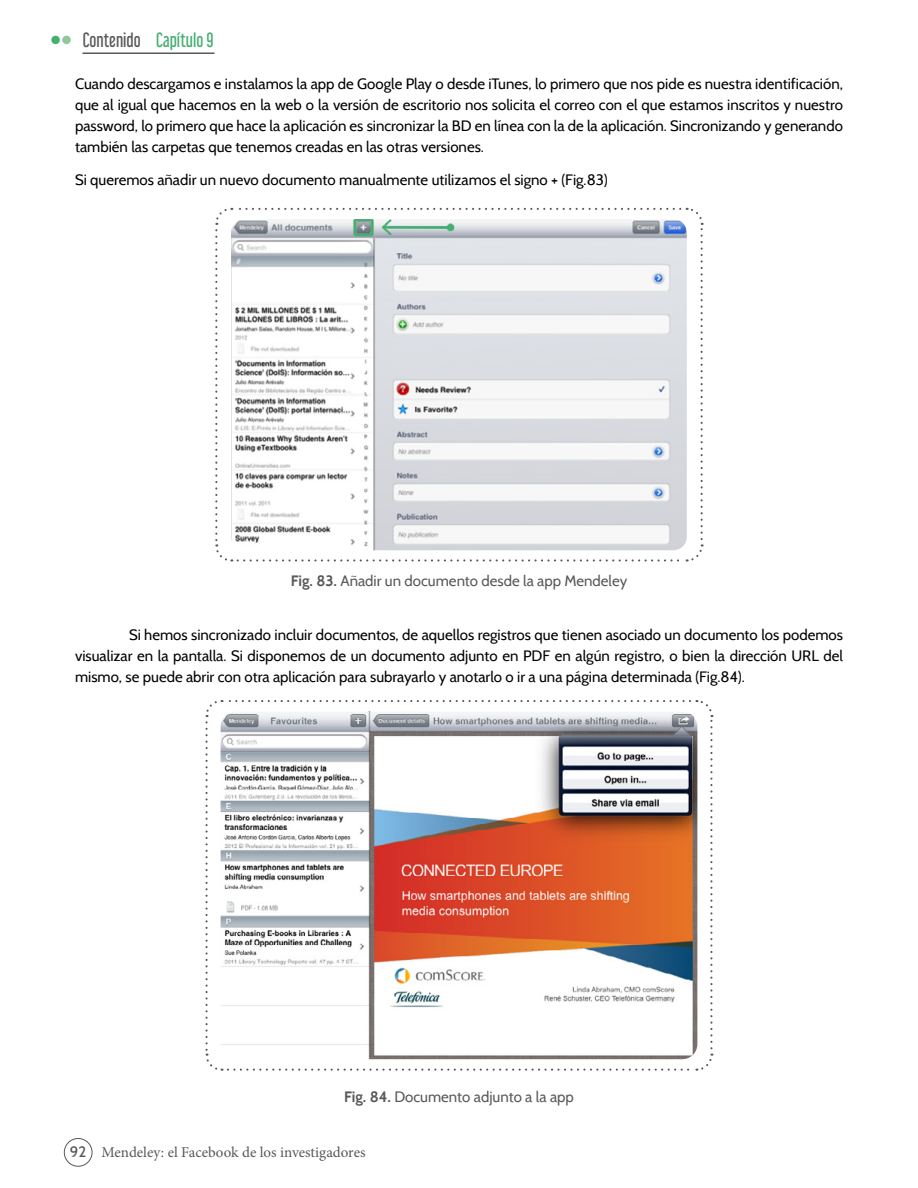
<style>
.page{position:relative;width:918px;height:1188px;background:#fff}
.page>*{position:absolute;margin:0;border:0;box-sizing:border-box;transform-origin:0 0}
.t1{font:18px "Libel Suit Rg";color:#585857}
.t2{font:15px/21px "Cabin";color:#000;text-align:justify}
.t3{font:15px "Cabin";color:#585857}
.t4{font:15px "Minion Pro";color:#585857}
.s1{color:#45af71}
.s2{font-weight:700}
.s3{font-family:"Cabin";font-weight:500}
</style>
<div class="page">
<div style="left:64px;top:1138px;width:28px;height:29px;border:1px solid #585857;border-radius:50%"></div>
<hr style="left:82px;top:52px;width:132px;height:2px;background:#585857">
<div style="left:51px;top:36px;width:9px;height:8px;background:#45af71;border-radius:50%"></div>
<div style="left:62px;top:36px;width:9px;height:8px;background:#8fc89d;border-radius:50%"></div>
<svg style="left:205px;top:700px;width:509px;height:371px"></svg>
<svg style="left:215px;top:207px;width:489px;height:355px"></svg>
<p class="t1" style="left:83px;top:25px;width:132px">Contenido <span class="s1">Capítulo 9</span></p>
<p class="t2" style="left:75px;top:74px;width:770px">Cuando descargamos e instalamos la app de Google Play o desde iTunes, lo primero que nos pide es nuestra identificación, que al igual que hacemos en la web o la versión de escritorio nos solicita el correo con el que estamos inscritos y nuestro password, lo primero que hace la aplicación es sincronizar la BD en línea con la de la aplicación. Sincronizando y generando también las carpetas que tenemos creadas en las otras versiones.</p>
<p class="t2" style="left:75px;top:170px;width:534px">Si queremos añadir un nuevo documento manualmente utilizamos el signo + (Fig.83)</p>
<p class="t3" style="left:291px;top:572px;width:338px"><span class="s2">Fig. 83.</span> Añadir un documento desde la app Mendeley</p>
<p class="t2" style="left:75px;top:624px;width:770px;text-indent:54px">Si hemos sincronizado incluir documentos, de aquellos registros que tienen asociado un documento los podemos visualizar en la pantalla. Si disponemos de un documento adjunto en PDF en algún registro, o bien la dirección URL del mismo, se puede abrir con otra aplicación para subrayarlo y anotarlo o ir a una página determinada (Fig.84).</p>
<p class="t3" style="left:344px;top:1088px;width:231px"><span class="s2">Fig. 84.</span> Documento adjunto a la app</p>
<p class="t4" style="left:70px;top:1143px;width:297px"><span class="s3">92</span> Mendeley: el Facebook de los investigadores</p>
</div>
